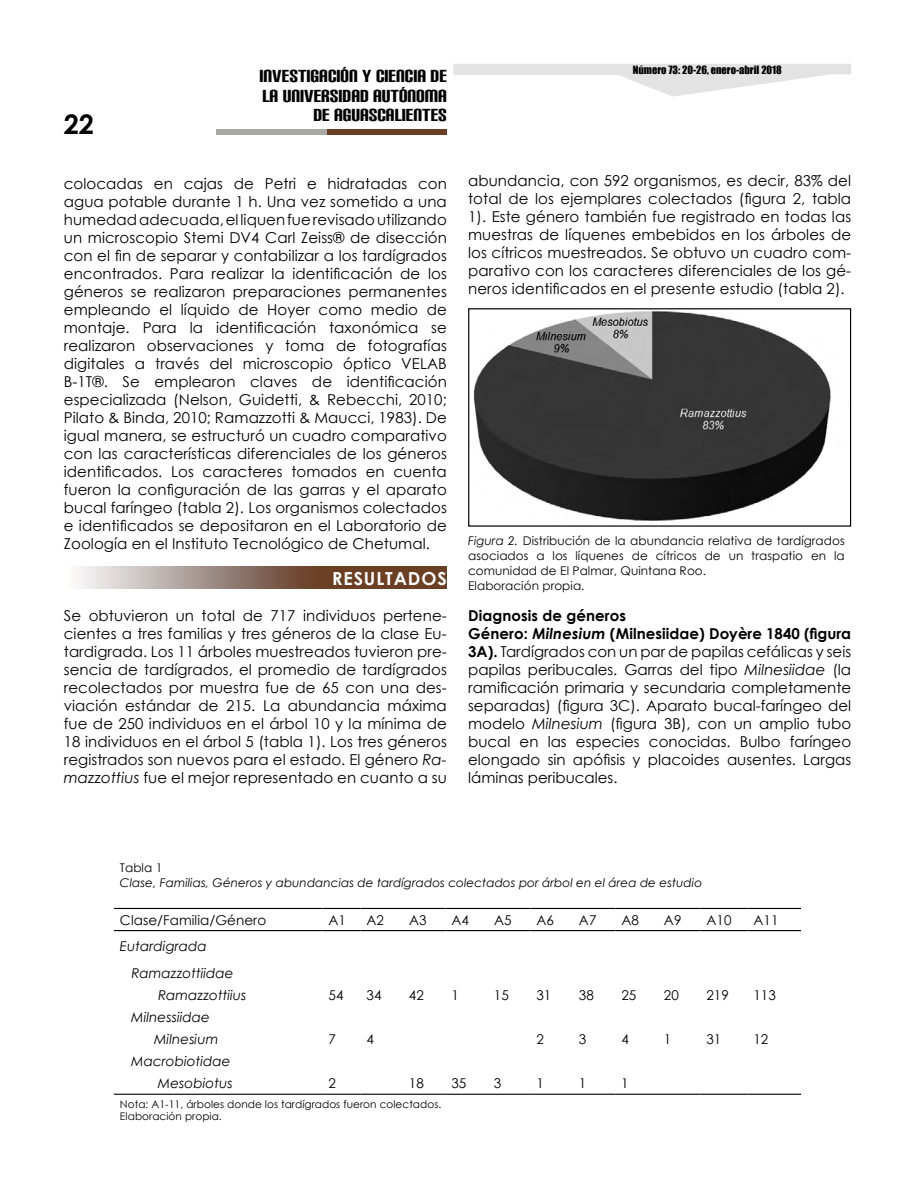
<style>
.page{position:relative;width:915px;height:1191px;background:#fff}
.page>*{position:absolute;margin:0;border:0;box-sizing:border-box;transform-origin:0 0}
.t1{font:700 27px "Century Gothic";color:#000}
.t2{font:21px/19.5px "Carbon Block";color:#000;text-align:right}
.t3{font:700 18px "Century Gothic";letter-spacing:.05em;color:#fff}
.t4{font:15px/18px "Century Gothic";color:#000;text-align:justify}
.t5{font:13.5px "Century Gothic";letter-spacing:.005em;color:#000}
.t6{font:italic 13.5px/22.2px "Century Gothic";letter-spacing:.005em;color:#000}
.t7{font:12px/15px "Century Gothic";letter-spacing:.005em;color:#000}
.t8{font:italic 12px "Century Gothic";letter-spacing:.005em;color:#000}
.t9{font:10.5px/12px "Century Gothic";letter-spacing:.005em;color:#000}
.t10{font:10.5px "Impact";color:#000}
.s1{font-style:italic}
.s2{font-weight:700}
.s3{font-weight:700;font-style:italic}
</style>
<div class="page">
<svg style="left:453px;top:64px;width:397px;height:33px"></svg>
<div style="left:216px;top:129px;width:214px;height:6px;background:#a8a8a7"></div>
<div style="left:327px;top:129px;width:119px;height:6px;background:#6b3f23"></div>
<svg style="left:79px;top:567px;width:367px;height:21px;background:#937869"></svg>
<hr style="left:114px;top:908px;width:208px;height:1px;background:#000">
<hr style="left:322px;top:908px;width:38px;height:1px;background:#000">
<hr style="left:360px;top:908px;width:43px;height:1px;background:#000">
<hr style="left:403px;top:908px;width:42px;height:1px;background:#000">
<hr style="left:445px;top:908px;width:43px;height:1px;background:#000">
<hr style="left:488px;top:908px;width:42px;height:1px;background:#000">
<hr style="left:530px;top:908px;width:42px;height:1px;background:#000">
<hr style="left:572px;top:908px;width:43px;height:1px;background:#000">
<hr style="left:615px;top:908px;width:42px;height:1px;background:#000">
<hr style="left:657px;top:908px;width:43px;height:1px;background:#000">
<hr style="left:700px;top:908px;width:47px;height:1px;background:#000">
<hr style="left:747px;top:908px;width:53px;height:1px;background:#000">
<hr style="left:114px;top:930px;width:208px;height:1px;background:#000">
<hr style="left:322px;top:930px;width:38px;height:1px;background:#000">
<hr style="left:360px;top:930px;width:43px;height:1px;background:#000">
<hr style="left:403px;top:930px;width:42px;height:1px;background:#000">
<hr style="left:445px;top:930px;width:43px;height:1px;background:#000">
<hr style="left:488px;top:930px;width:42px;height:1px;background:#000">
<hr style="left:530px;top:930px;width:42px;height:1px;background:#000">
<hr style="left:572px;top:930px;width:43px;height:1px;background:#000">
<hr style="left:615px;top:930px;width:42px;height:1px;background:#000">
<hr style="left:657px;top:930px;width:43px;height:1px;background:#000">
<hr style="left:700px;top:930px;width:47px;height:1px;background:#000">
<hr style="left:747px;top:930px;width:53px;height:1px;background:#000">
<hr style="left:114px;top:1093px;width:208px;height:1px;background:#000">
<hr style="left:322px;top:1093px;width:38px;height:1px;background:#000">
<hr style="left:360px;top:1093px;width:43px;height:1px;background:#000">
<hr style="left:403px;top:1093px;width:42px;height:1px;background:#000">
<hr style="left:445px;top:1093px;width:43px;height:1px;background:#000">
<hr style="left:488px;top:1093px;width:42px;height:1px;background:#000">
<hr style="left:530px;top:1093px;width:42px;height:1px;background:#000">
<hr style="left:572px;top:1093px;width:43px;height:1px;background:#000">
<hr style="left:615px;top:1093px;width:42px;height:1px;background:#000">
<hr style="left:657px;top:1093px;width:43px;height:1px;background:#000">
<hr style="left:700px;top:1093px;width:47px;height:1px;background:#000">
<hr style="left:747px;top:1093px;width:53px;height:1px;background:#000">
<img style="left:468px;top:311px;width:382px;height:216px">
<div style="left:468px;top:308px;width:382px;height:218px;border:1px solid #000"></div>
<h1 class="t1" style="left:64px;top:107px;width:32px">22</h1>
<h2 class="t2" style="left:259px;top:67px;width:189px">INVESTIGACIÓN Y CIENCIA DE<br>LA UNIVERSIDAD AUTÓNOMA<br>DE AGUASCALIENTES</h2>
<p class="t10" style="left:632px;top:63px;width:151px">Número 73: 20-26, enero-abril 2018</p>
<p class="t4" style="left:64px;top:174px;width:384px">colocadas en cajas de Petri e hidratadas con agua potable durante 1 h. Una vez sometido a una humedad adecuada, el liquen fue revisado utilizando un microscopio Stemi DV4 Carl Zeiss® de disección con el fin de separar y contabilizar a los tardígrados encontrados. Para realizar la identificación de los géneros se realizaron preparaciones permanentes empleando el líquido de Hoyer como medio de montaje. Para la identificación taxonómica se realizaron observaciones y toma de fotografías digitales a través del microscopio óptico VELAB B-1T®. Se emplearon claves de identificación especializada (Nelson, Guidetti, &amp; Rebecchi, 2010; Pilato &amp; Binda, 2010; Ramazzotti &amp; Maucci, 1983). De igual manera, se estructuró un cuadro comparativo con las características diferenciales de los géneros identificados. Los caracteres tomados en cuenta fueron la configuración de las garras y el aparato bucal faríngeo (tabla 2). Los organismos colectados e identificados se depositaron en el Laboratorio de Zoología en el Instituto Tecnológico de Chetumal.</p>
<p class="t3" style="left:332px;top:567px;width:116px">RESULTADOS</p>
<p class="t4" style="left:64px;top:606px;width:384px">Se obtuvieron un total de 717 individuos pertene&shy;cientes a tres familias y tres géneros de la clase Eu&shy;tardigrada. Los 11 árboles muestreados tuvieron pre&shy;sencia de tardígrados, el promedio de tardígrados recolectados por muestra fue de 65 con una des&shy;viación estándar de 215. La abundancia máxima fue de 250 individuos en el árbol 10 y la mínima de 18 individuos en el árbol 5 (tabla 1). Los tres géneros registrados son nuevos para el estado. El género <span class="s1">Ra&shy;mazzottius</span> fue el mejor representado en cuanto a su</p>
<p class="t4" style="left:468px;top:171px;width:384px">abundancia, con 592 organismos, es decir, 83% del total de los ejemplares colectados (figura 2, tabla 1). Este género también fue registrado en todas las muestras de líquenes embebidos en los árboles de los cítricos muestreados. Se obtuvo un cuadro com&shy;parativo con los caracteres diferenciales de los gé&shy;neros identificados en el presente estudio (tabla 2).</p>
<p class="t7" style="left:468px;top:533px;width:378px"><span class="s1">Figura 2.</span> Distribución de la abundancia relativa de tardígrados asociados a los líquenes de cítricos de un traspatio en la comunidad de El Palmar, Quintana Roo.<br>Elaboración propia.</p>
<p class="t4" style="left:468px;top:606px;width:384px;text-align:left"><span class="s2">Diagnosis de géneros<br>Género:</span> <span class="s3">Milnesium</span> <span class="s2">(Milnesiidae) Doyère 1840 (figura 3A).</span> Tardígrados con un par de papilas cefálicas y seis papilas peribucales. Garras del tipo <span class="s1">Milnesiidae</span> (la ramificación primaria y secundaria completamente separadas) (figura 3C). Aparato bucal-faríngeo del modelo <span class="s1">Milnesium</span> (figura 3B), con un amplio tubo bucal en las especies conocidas. Bulbo faríngeo elongado sin apófisis y placoides ausentes. Largas láminas peribucales.</p>
<p class="t7" style="left:120px;top:860px;width:44px">Tabla 1</p>
<p class="t8" style="left:120px;top:875px;width:583px">Clase, Familias, Géneros y abundancias de tardígrados colectados por árbol en el área de estudio</p>
<p class="t5" style="left:120px;top:911px;width:148px">Clase/Familia/Género</p>
<p class="t5" style="left:328px;top:911px;width:19px">A1</p>
<p class="t5" style="left:366px;top:911px;width:19px">A2</p>
<p class="t5" style="left:409px;top:911px;width:19px">A3</p>
<p class="t5" style="left:451px;top:911px;width:19px">A4</p>
<p class="t5" style="left:494px;top:911px;width:19px">A5</p>
<p class="t5" style="left:536px;top:911px;width:19px">A6</p>
<p class="t5" style="left:578px;top:911px;width:19px">A7</p>
<p class="t5" style="left:621px;top:911px;width:19px">A8</p>
<p class="t5" style="left:663px;top:911px;width:19px">A9</p>
<p class="t5" style="left:706px;top:911px;width:27px">A10</p>
<p class="t5" style="left:753px;top:911px;width:27px">A11</p>
<p class="t6" style="left:131px;top:932px;width:104px;line-height:26.4px;text-indent:-11px">Eutardigrada<br>Ramazzottiidae</p>
<p class="t6" style="left:158px;top:983px;width:90px">Ramazzottiius</p>
<p class="t5" style="left:328px;top:986px;width:17px">54</p>
<p class="t5" style="left:366px;top:986px;width:17px">34</p>
<p class="t5" style="left:409px;top:986px;width:17px">42</p>
<p class="t5" style="left:451px;top:986px;width:9px">1</p>
<p class="t5" style="left:494px;top:986px;width:17px">15</p>
<p class="t5" style="left:536px;top:986px;width:17px">31</p>
<p class="t5" style="left:578px;top:986px;width:17px">38</p>
<p class="t5" style="left:621px;top:986px;width:17px">25</p>
<p class="t5" style="left:663px;top:986px;width:17px">20</p>
<p class="t5" style="left:706px;top:986px;width:24px">219</p>
<p class="t5" style="left:753px;top:986px;width:24px">113</p>
<p class="t6" style="left:154px;top:1005px;width:66px;text-indent:-23px">Milnessiidae<br>Milnesium</p>
<p class="t5" style="left:328px;top:1030px;width:9px">7</p>
<p class="t5" style="left:366px;top:1030px;width:9px">4</p>
<p class="t5" style="left:536px;top:1030px;width:9px">2</p>
<p class="t5" style="left:578px;top:1030px;width:9px">3</p>
<p class="t5" style="left:621px;top:1030px;width:9px">4</p>
<p class="t5" style="left:663px;top:1030px;width:9px">1</p>
<p class="t5" style="left:706px;top:1030px;width:17px">31</p>
<p class="t5" style="left:753px;top:1030px;width:17px">12</p>
<p class="t6" style="left:131px;top:1050px;width:103px;text-align:right">Macrobiotidae<br>Mesobiotus</p>
<p class="t5" style="left:328px;top:1075px;width:9px">2</p>
<p class="t5" style="left:409px;top:1075px;width:17px">18</p>
<p class="t5" style="left:451px;top:1075px;width:17px">35</p>
<p class="t5" style="left:493px;top:1075px;width:9px">3</p>
<p class="t5" style="left:536px;top:1075px;width:9px">1</p>
<p class="t5" style="left:578px;top:1075px;width:9px">1</p>
<p class="t5" style="left:621px;top:1075px;width:9px">1</p>
<p class="t9" style="left:120px;top:1098px;width:323px">Nota: A1-11, árboles donde los tardígrados fueron colectados.<br>Elaboración propia.</p>
</div>
